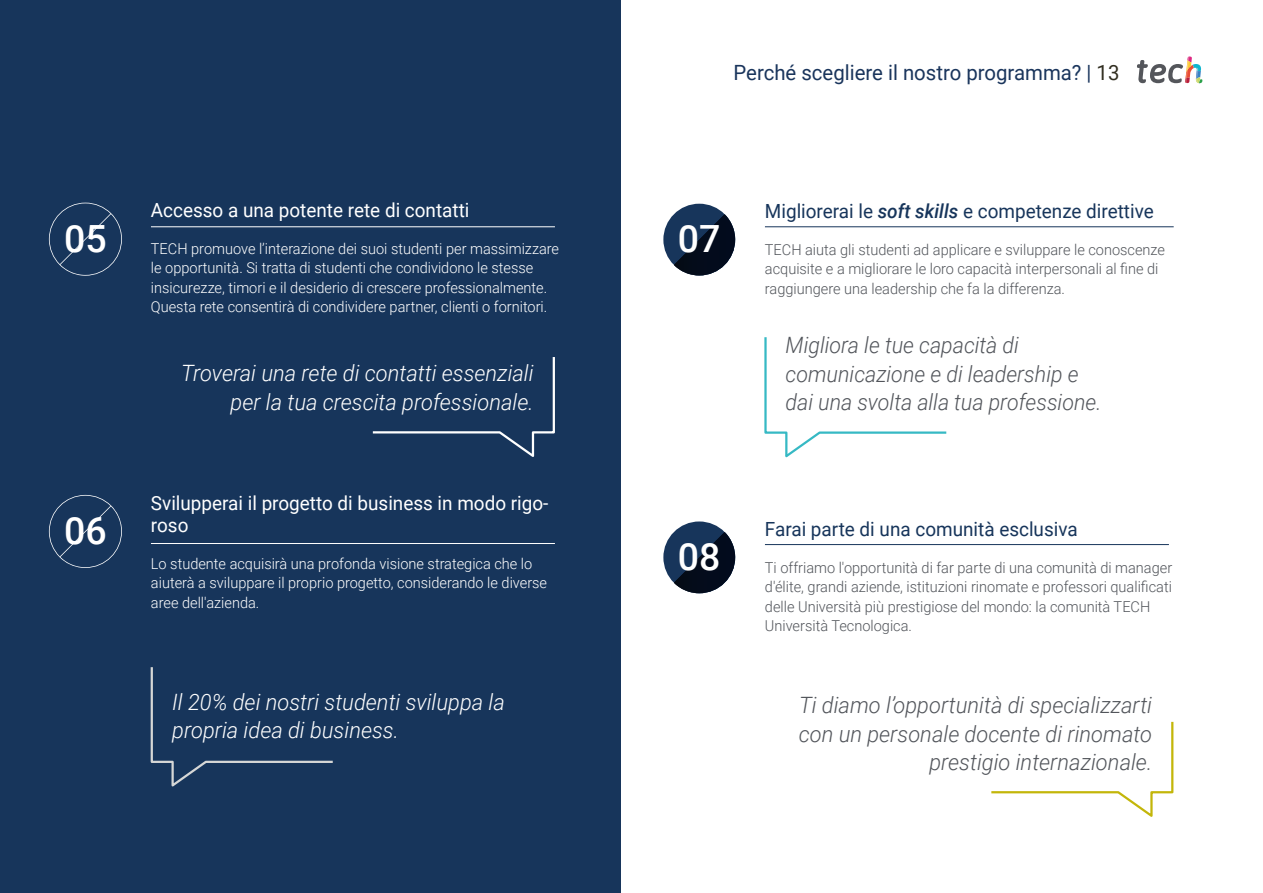
<style>
.page{position:relative;width:1263px;height:893px;background:#fff}
.page>*{position:absolute;margin:0;border:0;box-sizing:border-box;transform-origin:0 0}
.t1{font:500 37.5px "Roboto";color:#fff}
.t2{font:italic 300 22.5px/28.5px "Roboto";color:#fff;text-align:right}
.t3{font:italic 300 22.5px/28.5px "Roboto";color:#52555b;text-align:right}
.t4{font:italic 300 22.5px/28.5px "Roboto";color:#52555b;scale:.95 1}
.t5{font:21px "Roboto";color:#1a355c}
.t6{font:19.5px/22.5px "Roboto";color:#fff}
.t7{font:19.5px "Roboto";color:#17355b}
.t8{font:300 15px/19.5px "Roboto";color:#fff}
.t9{font:300 15px/19.5px "Roboto";color:#52555b}
.s1{color:#312e20}
.s2{font-weight:500;font-style:italic}
</style>
<div class="page">
<div style="left:0;top:0;width:621px;height:893px;background:#17355b"></div>
<hr style="left:151px;top:226px;width:404px;height:1px;background:#fff">
<hr style="left:765px;top:226px;width:409px;height:1px;background:#17355b">
<svg style="left:372px;top:357px;width:183px;height:100px"></svg>
<hr style="left:151px;top:543px;width:404px;height:1px;background:#fff">
<hr style="left:765px;top:544px;width:404px;height:1px;background:#17355b">
<svg style="left:150px;top:667px;width:183px;height:120px"></svg>
<svg style="left:49px;top:203px;width:73px;height:73px"></svg>
<svg style="left:49px;top:495px;width:73px;height:73px"></svg>
<svg style="left:764px;top:337px;width:183px;height:121px"></svg>
<svg style="left:991px;top:721px;width:183px;height:96px"></svg>
<div style="left:663px;top:204px;width:72px;height:71px;background:#17355b;border-radius:50%"></div>
<svg style="left:674px;top:214px;width:61px;height:61px"></svg>
<div style="left:663px;top:521px;width:72px;height:72px;background:#17355b;border-radius:50%"></div>
<svg style="left:674px;top:532px;width:61px;height:61px"></svg>
<svg style="left:1137px;top:57px;width:65px;height:27px"></svg>
<h1 class="t1" style="left:64px;top:212px;width:44px">05</h1>
<h1 class="t1" style="left:64px;top:504px;width:44px">06</h1>
<h3 class="t6" style="left:151px;top:198px;width:320px">Accesso a una potente rete di contatti</h3>
<p class="t8" style="left:151px;top:238px;width:410px">TECH promuove l’interazione dei suoi studenti per massimizzare le opportunità. Si tratta di studenti che condividono le stesse insicurezze, timori e il desiderio di crescere professionalmente.<br>Questa rete consentirà di condividere partner, clienti o fornitori.</p>
<h2 class="t2" style="left:181px;top:358px;width:354px">Troverai una rete di contatti essenziali per la tua crescita professionale.</h2>
<h3 class="t6" style="left:151px;top:491px;width:399px">Svilupperai il progetto di business in modo rigo&shy;roso</h3>
<p class="t8" style="left:151px;top:553px;width:398px">Lo studente acquisirà una profonda visione strategica che lo aiuterà a sviluppare il proprio progetto, considerando le diverse aree dell'azienda.</p>
<h2 class="t2" style="left:172px;top:687px;width:334px;text-align:left">Il 20% dei nostri studenti sviluppa la propria idea di business.</h2>
<h3 class="t5" style="left:733px;top:58px;width:387px">Perché scegliere il nostro programma? | <span class="s1">13</span></h3>
<h1 class="t1" style="left:678px;top:213px;width:44px">07</h1>
<h1 class="t1" style="left:678px;top:530px;width:44px">08</h1>
<h3 class="t7" style="left:765px;top:198px;width:390px">Migliorerai le <span class="s2">soft skills</span> e competenze direttive</h3>
<p class="t9" style="left:765px;top:239px;width:402px">TECH aiuta gli studenti ad applicare e sviluppare le conoscenze acquisite e a migliorare le loro capacità interpersonali al fine di raggiungere una leadership che fa la differenza.</p>
<h2 class="t4" style="left:786px;top:330px;width:334px">Migliora le tue capacità di comunicazione e di leadership e dai una svolta alla tua professione.</h2>
<h3 class="t7" style="left:765px;top:515px;width:314px">Farai parte di una comunità esclusiva</h3>
<p class="t9" style="left:765px;top:557px;width:409px">Ti offriamo l'opportunità di far parte di una comunità di manager d'élite, grandi aziende, istituzioni rinomate e professori qualificati delle Università più prestigiose del mondo: la comunità TECH Università Tecnologica.</p>
<h2 class="t3" style="left:799px;top:690px;width:355px">Ti diamo l’opportunità di specializzarti con un personale docente di rinomato prestigio internazionale.</h2>
</div>
